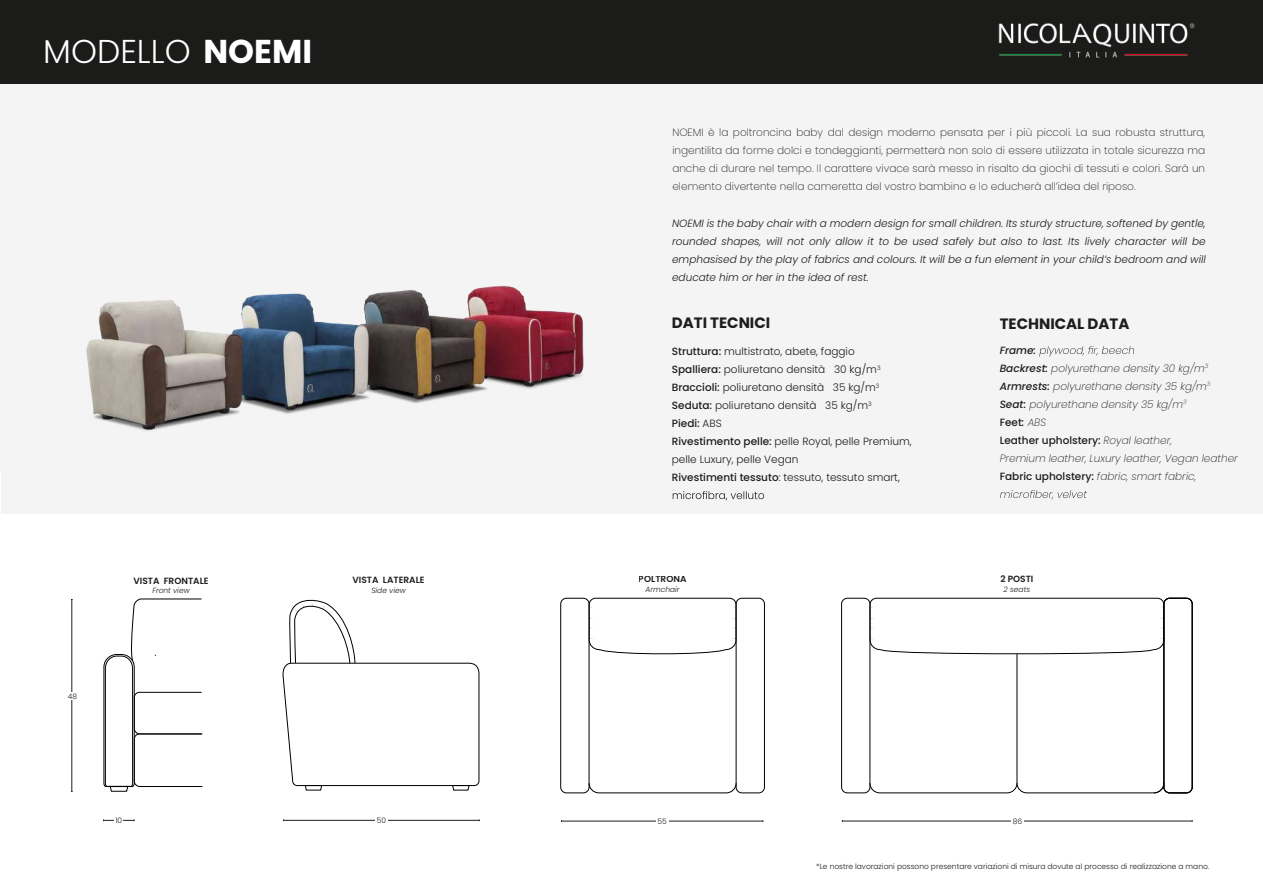
<style>
.page{position:relative;width:1263px;height:893px;background:#fff}
.page>*{position:absolute;margin:0;border:0;box-sizing:border-box;transform-origin:0 0}
.t1{font:300 33px "Poppins";color:#fff}
.t2{font:700 15px "Poppins";color:#1d1d1b}
.t3{font:200 10.5px/18px "Poppins";color:#1d1d1b;text-align:justify}
.t4{font:italic 300 10.5px/18px "Poppins";color:#1d1d1b;text-align:justify}
.t5{font:300 10.5px/18px "Poppins";color:#1d1d1b}
.t6{font:italic 200 10.5px/18px "Poppins";color:#1d1d1b}
.t7{font:600 9px "Poppins";color:#1d1d1b}
.t8{font:300 7.5px "Poppins";color:#1d1d1b}
.t9{font:italic 300 7.5px "Poppins";color:#1d1d1b}
.s1{font-weight:700}
.s2{font-weight:500}
.s3{font-weight:500;font-style:normal}
</style>
<div class="page">
<div style="left:0;top:82px;width:1263px;height:389px;background:#f5f4f4"></div>
<div style="left:2px;top:0;width:1261px;height:84px;background:#1b1b1a"></div>
<img style="left:998px;top:23px;width:197px;height:35px">
<hr style="left:0;top:0;width:2px;height:84px;background:#1b1b1a">
<div style="left:2px;top:98px;width:1261px;height:415px;background:#f5f4f4"></div>
<img style="left:86px;top:286px;width:498px;height:145px">
<svg style="left:673px;top:491px;width:91px;height:10px"></svg>
<svg style="left:1039px;top:346px;width:95px;height:11px"></svg>
<svg style="left:1000px;top:490px;width:87px;height:10px"></svg>
<svg style="left:104px;top:599px;width:99px;height:193px"></svg>
<hr style="left:103px;top:820px;width:31px;height:1px;background:#1d1d1b">
<div style="left:114px;top:815px;width:9px;height:8px;background:#fff"></div>
<hr style="left:72px;top:599px;width:1px;height:193px;background:#1d1d1b">
<div style="left:68px;top:692px;width:9px;height:8px;background:#fff"></div>
<svg style="left:283px;top:599px;width:197px;height:191px"></svg>
<hr style="left:284px;top:820px;width:195px;height:1px;background:#1d1d1b">
<div style="left:375px;top:815px;width:13px;height:17px;background:#fff"></div>
<div style="left:560px;top:598px;width:29px;height:195px;border:1px solid #010101;border-radius:6px"></div>
<svg style="left:589px;top:783px;width:147px;height:10px"></svg>
<div style="left:736px;top:598px;width:29px;height:195px;border:1px solid #010101;border-radius:6px"></div>
<svg style="left:589px;top:598px;width:147px;height:57px"></svg>
<hr style="left:561px;top:821px;width:202px;height:1px;background:#1d1d1b">
<div style="left:656px;top:816px;width:12px;height:8px;background:#fff"></div>
<div style="left:1164px;top:598px;width:28px;height:195px;border:1px solid #010101;border-radius:6px"></div>
<div style="left:841px;top:598px;width:29px;height:195px;border:1px solid #010101;border-radius:6px"></div>
<svg style="left:869px;top:598px;width:295px;height:195px"></svg>
<hr style="left:842px;top:821px;width:350px;height:1px;background:#1d1d1b">
<div style="left:1011px;top:816px;width:13px;height:17px;background:#fff"></div>
<h1 class="t1" style="left:43px;top:32px;width:270px">MODELLO <span class="s1">NOEMI</span></h1>
<p class="t8" style="left:68px;top:692px;width:11px">48</p>
<p class="t7" style="left:134px;top:575px;width:77px">VISTA FRONTALE</p>
<p class="t9" style="left:152px;top:586px;width:39px">Front view</p>
<p class="t8" style="left:115px;top:816px;width:8px">10</p>
<p class="t7" style="left:353px;top:575px;width:73px">VISTA LATERALE</p>
<p class="t9" style="left:371px;top:585px;width:36px">Side view</p>
<p class="t8" style="left:377px;top:816px;width:11px">50</p>
<p class="t3" style="left:672px;top:123px;width:534px">NOEMI è la poltroncina baby dal design moderno pensata per i più piccoli. La sua robusta struttura, ingentilita da forme dolci e tondeggianti, permetterà non solo di essere utilizzata in totale sicurezza ma anche di durare nel tempo. Il carattere vivace sarà messo in risalto da giochi di tessuti e colori. Sarà un elemento divertente nella cameretta del vostro bambino e lo educherà all’idea del riposo.</p>
<p class="t4" style="left:672px;top:214px;width:535px">NOEMI is the baby chair with a modern design for small children. Its sturdy structure, softened by gentle, rounded shapes, will not only allow it to be used safely but also to last. Its lively character will be emphasised by the play of fabrics and colours. It will be a fun element in your child’s bedroom and will educate him or her in the idea of rest.</p>
<h2 class="t2" style="left:672px;top:314px;width:100px">DATI TECNICI</h2>
<h2 class="t2" style="left:1000px;top:315px;width:131px">TECHNICAL DATA</h2>
<p class="t5" style="left:672px;top:342px;width:241px"><span class="s2">Struttura:</span> multistrato, abete, faggio<br><span class="s2">Spalliera:</span> poliuretano densità 30 kg/m<sup>3<br></sup><span class="s2">Braccioli:</span> poliuretano densità 35 kg/m<sup>3<br></sup><span class="s2">Seduta:</span> poliuretano densità 35 kg/m<sup>3<br></sup><span class="s2">Piedi:</span> ABS<br><span class="s2">Rivestimento pelle:</span> pelle Royal, pelle Premium, pelle Luxury, pelle Vegan<br><span class="s2">Rivestimenti tessuto</span>: tessuto, tessuto smart,</p>
<p class="t6" style="left:1000px;top:341px;width:240px"><span class="s2">Frame:<br>Backrest:</span> polyurethane density 30 kg/m<sup>3<br></sup><span class="s2">Armrests:</span> polyurethane density 35 kg/m<sup>3<br></sup><span class="s2">Seat:</span> polyurethane density 35 kg/m<sup>3<br></sup><span class="s3">Feet</span><span class="s2">:</span> ABS<br><span class="s3">Leather upholstery:</span> Royal leather,<br>Premium leather, Luxury leather, Vegan leather<br><span class="s3">Fabric upholstery:</span> fabric, smart fabric,</p>
<p class="t7" style="left:639px;top:574px;width:49px">POLTRONA</p>
<p class="t9" style="left:645px;top:585px;width:36px">Armchair</p>
<p class="t7" style="left:1000px;top:574px;width:35px">2 POSTI</p>
<p class="t9" style="left:1004px;top:585px;width:28px">2 seats</p>
<p class="t8" style="left:658px;top:817px;width:11px">55</p>
<p class="t8" style="left:1013px;top:817px;width:11px">86</p>
<p class="t8" style="left:816px;top:862px;width:394px">*Le nostre lavorazioni possono presentare variazioni di misura dovute al processo di realizzazione a mano.</p>
</div>
